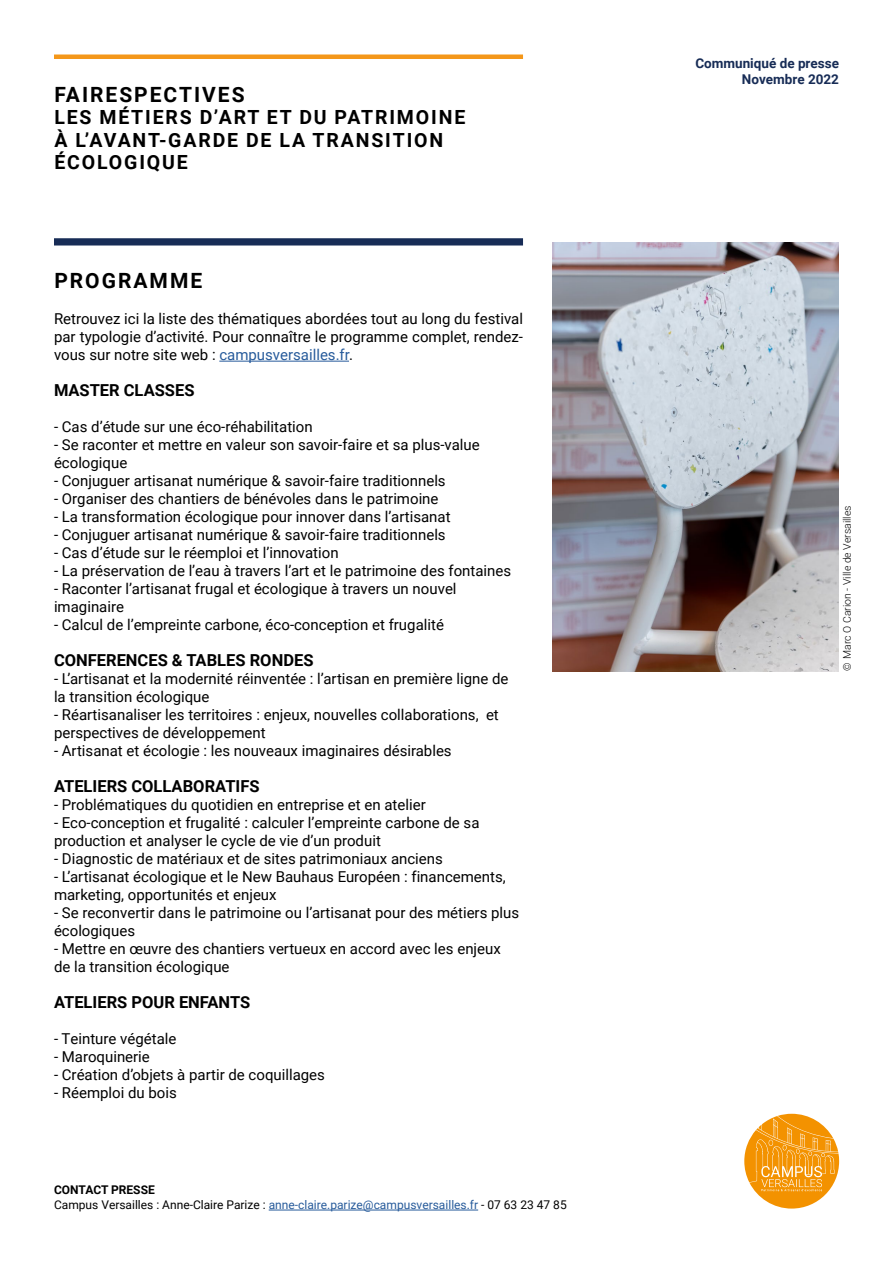
<style>
.page{position:relative;width:893px;height:1263px;background:#fff}
.page>*{position:absolute;margin:0;border:0;box-sizing:border-box;transform-origin:0 0}
.t1{font:700 21px "Roboto";letter-spacing:.095em;color:#000}
.t2{font:700 19.5px/22.5px "Roboto";letter-spacing:.095em;color:#000}
.t3{font:700 16.5px "Roboto";color:#000}
.t4{font:15px/18px "Roboto";color:#000}
.t5{font:700 13.5px/16.2px "Roboto";color:#172c56;text-align:right}
.t6{font:12px/15px "Roboto";color:#000}
.t7{font:300 10.5px "Roboto";color:#000}
.s1{color:#275b9b}
.s2{font-weight:700}
</style>
<div class="page">
<svg style="left:744px;top:1114px;width:95px;height:94px"></svg>
<div style="left:54px;top:238px;width:469px;height:7px;background:#172c56"></div>
<hr style="left:219px;top:361px;width:130px;height:1px;background:#275b9b">
<div style="left:54px;top:54px;width:469px;height:5px;background:#f4971a"></div>
<img style="left:553px;top:242px;width:286px;height:429px">
<hr style="left:269px;top:1210px;width:209px;height:1px;background:#275b9b">
<h1 class="t1" style="left:54px;top:79px;width:192px">FAIRESPECTIVES</h1>
<h2 class="t2" style="left:54px;top:105px;width:412px">LES MÉTIERS D’ART ET DU PATRIMOINE<br>À L’AVANT-GARDE DE LA TRANSITION<br>ÉCOLOGIQUE</h2>
<h1 class="t1" style="left:54px;top:266px;width:149px">PROGRAMME</h1>
<p class="t4" style="left:54px;top:309px;width:470px;text-align:justify">Retrouvez ici la liste des thématiques abordées tout au long du festival par typologie d’activité. Pour connaître le programme complet, rendez&shy;vous sur notre site web : <span class="s1">campusversailles.fr</span>.</p>
<p class="t3" style="left:54px;top:379px;width:142px">MASTER CLASSES</p>
<p class="t4" style="left:54px;top:417px;width:260px">- Cas d’étude sur une éco-réhabilitation</p>
<p class="t4" style="left:54px;top:435px;width:427px">- Se raconter et mettre en valeur son savoir-faire et sa plus-value écologique</p>
<p class="t4" style="left:54px;top:471px;width:393px">- Conjuguer artisanat numérique &amp; savoir-faire traditionnels</p>
<p class="t4" style="left:54px;top:489px;width:386px">- Organiser des chantiers de bénévoles dans le patrimoine</p>
<p class="t4" style="left:54px;top:507px;width:398px">- La transformation écologique pour innover dans l’artisanat</p>
<p class="t4" style="left:54px;top:525px;width:393px">- Conjuguer artisanat numérique &amp; savoir-faire traditionnels</p>
<p class="t4" style="left:54px;top:543px;width:286px">- Cas d’étude sur le réemploi et l’innovation</p>
<p class="t4" style="left:54px;top:561px;width:459px">- La préservation de l’eau à travers l’art et le patrimoine des fontaines</p>
<p class="t4" style="left:54px;top:579px;width:404px">- Raconter l’artisanat frugal et écologique à travers un nouvel imaginaire</p>
<p class="t4" style="left:54px;top:615px;width:391px">- Calcul de l’empreinte carbone, éco-conception et frugalité</p>
<p class="t3" style="left:54px;top:649px;width:261px">CONFERENCES &amp; TABLES RONDES</p>
<p class="t4" style="left:54px;top:669px;width:456px">- L’artisanat et la modernité réinventée : l’artisan en première ligne de la transition écologique</p>
<p class="t4" style="left:54px;top:705px;width:446px">- Réartisanaliser les territoires : enjeux, nouvelles collaborations, et perspectives de développement</p>
<p class="t4" style="left:54px;top:741px;width:399px">- Artisanat et écologie : les nouveaux imaginaires désirables</p>
<p class="t3" style="left:54px;top:775px;width:207px">ATELIERS COLLABORATIFS</p>
<p class="t4" style="left:54px;top:795px;width:373px">- Problématiques du quotidien en entreprise et en atelier</p>
<p class="t4" style="left:54px;top:813px;width:427px">- Eco-conception et frugalité : calculer l’empreinte carbone de sa production et analyser le cycle de vie d’un produit</p>
<p class="t4" style="left:54px;top:849px;width:390px">- Diagnostic de matériaux et de sites patrimoniaux anciens</p>
<p class="t4" style="left:54px;top:867px;width:453px">- L’artisanat écologique et le New Bauhaus Européen : financements, marketing, opportunités et enjeux</p>
<p class="t4" style="left:54px;top:903px;width:467px">- Se reconvertir dans le patrimoine ou l’artisanat pour des métiers plus écologiques</p>
<p class="t4" style="left:54px;top:939px;width:448px">- Mettre en œuvre des chantiers vertueux en accord avec les enjeux de la transition écologique</p>
<p class="t3" style="left:54px;top:991px;width:198px">ATELIERS POUR ENFANTS</p>
<p class="t4" style="left:54px;top:1029px;width:124px">- Teinture végétale</p>
<p class="t4" style="left:54px;top:1047px;width:97px">- Maroquinerie</p>
<p class="t4" style="left:54px;top:1065px;width:272px">- Création d’objets à partir de coquillages</p>
<p class="t4" style="left:54px;top:1083px;width:124px">- Réemploi du bois</p>
<p class="t6" style="left:54px;top:1182px;width:514px"><span class="s2">CONTACT PRESSE<br></span>Campus Versailles : Anne-Claire Parize : <span class="s1">anne-claire.parize@campusversailles.fr</span> - 07 63 23 47 85</p>
<p class="t5" style="left:695px;top:55px;width:145px">Communiqué de presse<br>Novembre 2022</p>
<p class="t7" style="left:840px;top:671px;width:167px;rotate:-90deg">© Marc O Carion - Ville de Versailles</p>
</div>
